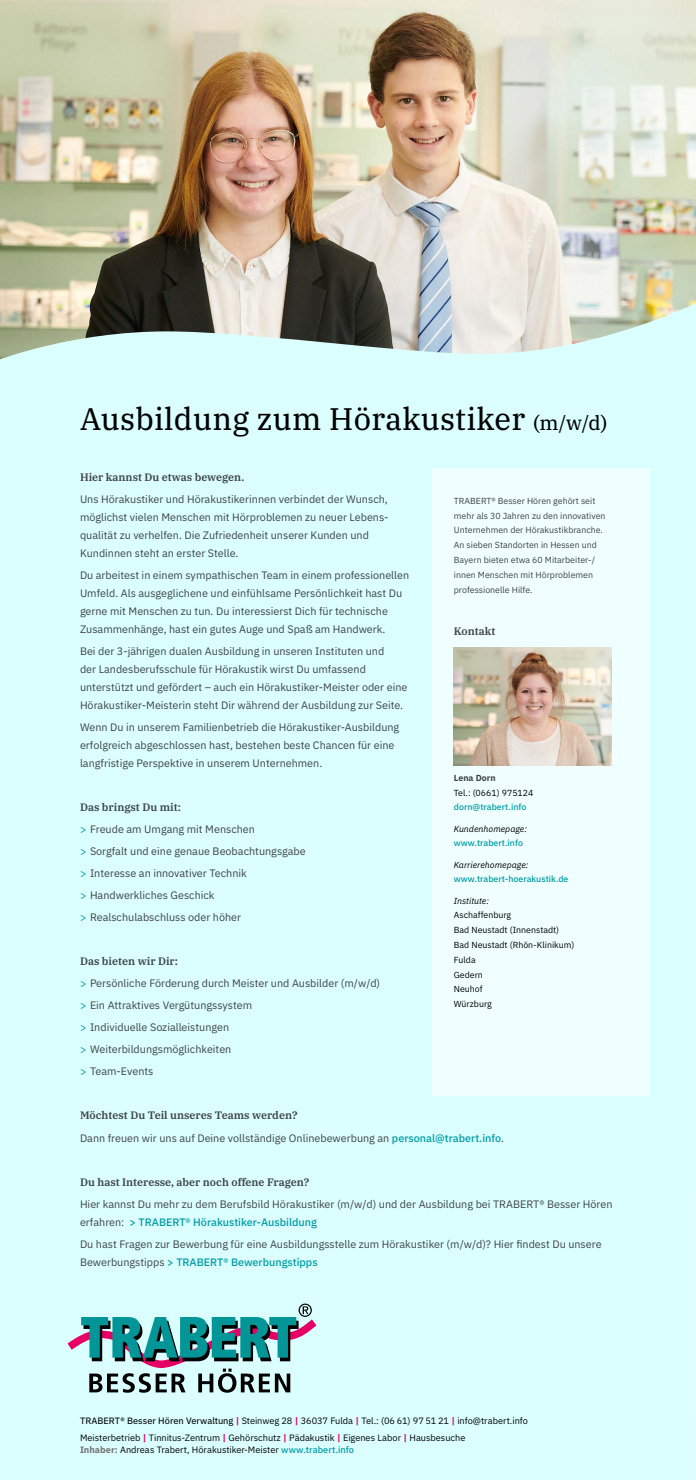
<style>
.page{position:relative;width:696px;height:1480px;background:#fff}
.page>*{position:absolute;margin:0;border:0;box-sizing:border-box;transform-origin:0 0}
.t1{font:31.2px "IBM Plex Serif Text";letter-spacing:.01em;color:#000}
.t2{font:10.8px/18px "IBM Plex Sans";color:#3d4246}
.t3{font:600 10.8px "IBM Plex Serif";color:#3d4246}
.t4{font:9.2px/16.8px "IBM Plex Sans";color:#000}
.t5{font:8.8px/14.8px "IBM Plex Sans";color:#3d4246}
.t6{font:8.8px/14.8px "IBM Plex Sans";color:#000}
.t7{font:italic 8.8px "IBM Plex Sans";color:#000}
.t8{font:500 8.8px "IBM Plex Sans";color:#009aa3}
.t9{font:500 8.8px "IBM Plex Sans";color:#009ba3}
.t10{font:700 8.8px "IBM Plex Sans";color:#3d4246}
.s1{font-size:20px}
.s2{color:#009aa3}
.s3{font-weight:500;color:#009ba3}
.s4{font-weight:500;color:#009aa3}
.s5{font-family:"IBM Plex Sans Text"}
.s6{font-weight:700;color:#e60065}
.s7{font-weight:700;color:#727272}
</style>
<div class="page">
<img style="left:0;top:0;width:696px;height:303px">
<div style="left:0;top:303px;width:696px;height:1177px;background:#dbffff"></div>
<svg style="left:68px;top:1304px;width:248px;height:89px;background:#85b5b9"></svg>
<div style="left:432px;top:468px;width:217px;height:627px;background:#f0ffff"></div>
<img style="left:454px;top:648px;width:158px;height:117px">
<h1 class="t1" style="left:80px;top:395px;width:529px">Ausbildung zum Hörakustiker <span class="s1">(m/w/d)</span></h1>
<p class="t3" style="left:80px;top:469px;width:166px">Hier kannst Du etwas bewegen.</p>
<p class="t2" style="left:80px;top:489px;width:310px">Uns Hörakustiker und Hörakustikerinnen verbindet der Wunsch, möglichst vielen Menschen mit Hörproblemen zu neuer Lebens&shy;qualität zu verhelfen. Die Zufriedenheit unserer Kunden und Kundinnen steht an erster Stelle.</p>
<p class="t2" style="left:80px;top:565px;width:331px">Du arbeitest in einem sympathischen Team in einem professionellen Umfeld. Als ausgeglichene und einfühlsame Persönlichkeit hast Du gerne mit Menschen zu tun. Du interessierst Dich für technische Zusammenhänge, hast ein gutes Auge und Spaß am Handwerk.</p>
<p class="t2" style="left:80px;top:641px;width:329px">Bei der 3-jährigen dualen Ausbildung in unseren Instituten und<br>der Landesberufsschule für Hörakustik wirst Du umfassend unterstützt und gefördert – auch ein Hörakustiker-Meister oder eine Hörakustiker-Meisterin steht Dir während der Ausbildung zur Seite.</p>
<p class="t2" style="left:80px;top:717px;width:321px">Wenn Du in unserem Familienbetrieb die Hörakustiker-Ausbildung erfolgreich abgeschlossen hast, bestehen beste Chancen für eine langfristige Perspektive in unserem Unternehmen.</p>
<p class="t3" style="left:80px;top:799px;width:102px">Das bringst Du mit:</p>
<p class="t2" style="left:80px;top:817px;width:227px;line-height:22px"><span class="s2">&gt;</span> Freude am Umgang mit Menschen<br><span class="s2">&gt;</span> Sorgfalt und eine genaue Beobachtungsgabe <span class="s2">&gt;</span> Interesse an innovativer Technik<br><span class="s2">&gt;</span> Handwerkliches Geschick<br><span class="s2">&gt;</span> Realschulabschluss oder höher</p>
<p class="t3" style="left:80px;top:953px;width:99px">Das bieten wir Dir:</p>
<p class="t2" style="left:80px;top:971px;width:302px;line-height:22px"><span class="s2">&gt;</span> Persönliche Förderung durch Meister und Ausbilder (m/w/d) <span class="s2">&gt;</span> Ein Attraktives Vergütungssystem<br><span class="s2">&gt;</span> Individuelle Sozialleistungen<br><span class="s2">&gt;</span> Weiterbildungsmöglichkeiten<br><span class="s2">&gt;</span> Team-Events</p>
<p class="t3" style="left:80px;top:1107px;width:219px">Möchtest Du Teil unseres Teams werden?</p>
<p class="t2" style="left:80px;top:1128px;width:426px">Dann freuen wir uns auf Deine vollständige Onlinebewerbung an <span class="s3">personal@trabert.info</span>.</p>
<p class="t3" style="left:80px;top:1174px;width:231px">Du hast Interesse, aber noch offene Fragen?</p>
<p class="t2" style="left:80px;top:1194px;width:534px">Hier kannst Du mehr zu dem Berufsbild Hörakustiker (m/w/d) und der Ausbildung bei TRABERT® Besser Hören erfahren: <span class="s4">&gt; TRABERT® Hörakustiker-Ausbildung</span></p>
<p class="t2" style="left:80px;top:1234px;width:523px">Du hast Fragen zur Bewerbung für eine Ausbildungsstelle zum Hörakustiker (m/w/d)? Hier findest Du unsere<br>Bewerbungstipps <span class="s3">&gt; TRABERT® Bewerbungstipps</span></p>
<p class="t5" style="left:454px;top:493px;width:153px">TRABERT® Besser Hören gehört seit mehr als 30 Jahren zu den innovativen Unternehmen der Hörakustikbranche.<br>An sieben Standorten in Hessen und Bayern bieten etwa 60 Mitarbeiter-/ innen Menschen mit Hörproblemen professionelle Hilfe.</p>
<p class="t3" style="left:454px;top:623px;width:43px">Kontakt</p>
<p class="t10" style="left:454px;top:771px;width:43px">Lena Dorn</p>
<p class="t6" style="left:454px;top:784px;width:81px">Tel.: (0661) 975124</p>
<p class="t9" style="left:454px;top:801px;width:74px">dorn@trabert.info</p>
<p class="t7" style="left:454px;top:822px;width:75px">Kundenhomepage:</p>
<p class="t8" style="left:454px;top:837px;width:71px">www.trabert.info</p>
<p class="t7" style="left:454px;top:858px;width:76px">Karrierehomepage:</p>
<p class="t8" style="left:454px;top:873px;width:116px">www.trabert-hoerakustik.de</p>
<p class="t7" style="left:454px;top:894px;width:37px">Institute:</p>
<p class="t6" style="left:454px;top:907px;width:122px">Aschaffenburg<br>Bad Neustadt (Innenstadt)<br>Bad Neustadt (Rhön-Klinikum)<br>Fulda<br>Gedern<br>Neuhof<br>Würzburg</p>
<p class="t4" style="left:80px;top:1412px;width:449px"><span class="s5">TRABERT® Besser Hören Verwaltung</span> <span class="s6">|</span> Steinweg 28 <span class="s6">|</span> 36037 Fulda <span class="s6">|</span> Tel.: (06 61) 97 51 21 <span class="s6">|</span> info@trabert.info<br>Meisterbetrieb <span class="s6">|</span> Tinnitus-Zentrum <span class="s6">|</span> Gehörschutz <span class="s6">|</span> Pädakustik <span class="s6">|</span> Eigenes Labor <span class="s6">|</span> Hausbesuche</p>
<p class="t4" style="left:80px;top:1441px;width:276px"><span class="s7">Inhaber:</span> Andreas Trabert, Hörakustiker-Meister <span class="s3">www.trabert.info</span></p>
</div>
